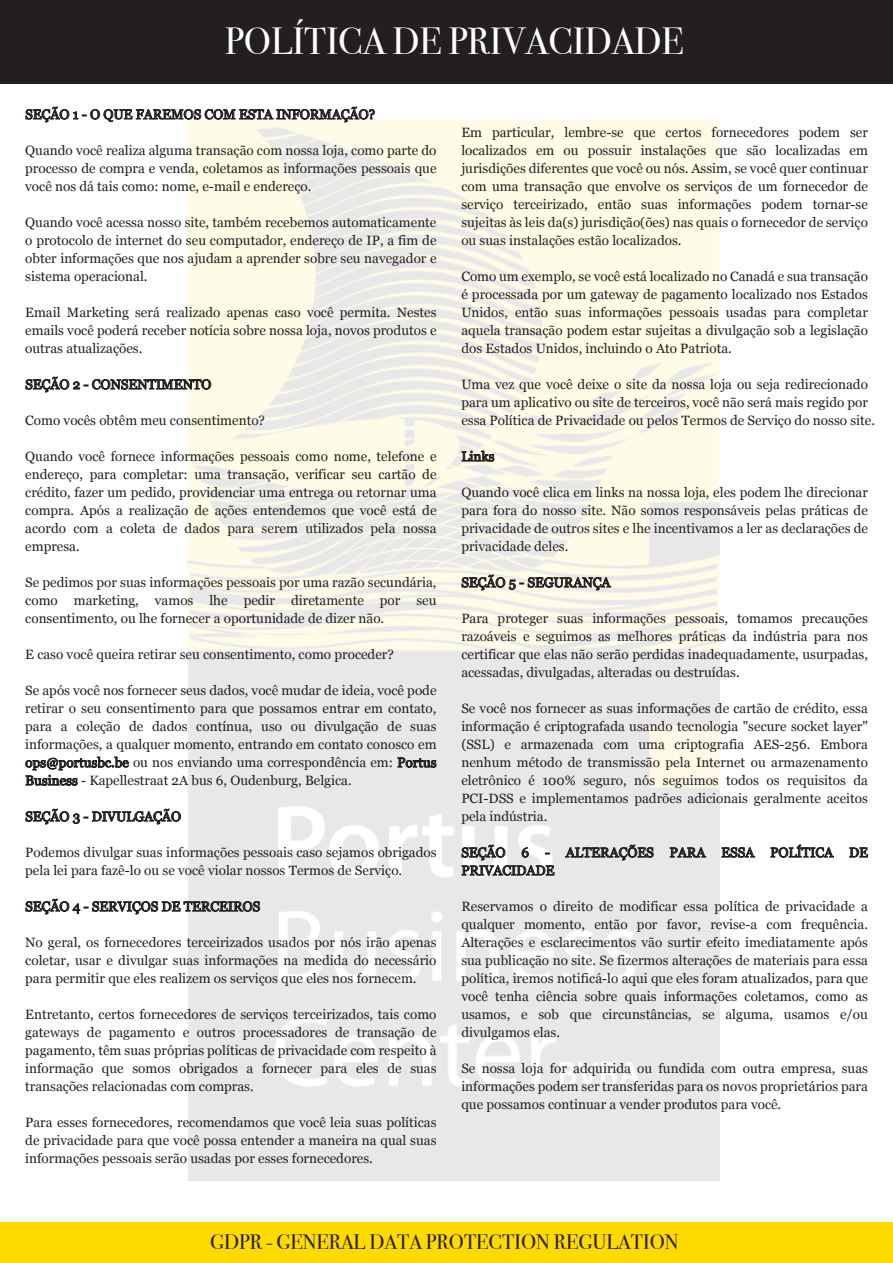
<style>
.page{position:relative;width:893px;height:1263px;background:#fff}
.page>*{position:absolute;margin:0;border:0;box-sizing:border-box;transform-origin:0 0}
.t1{font:37.8px "Bodoni Svty Two OSITCTT";color:#fff}
.t2{font:21px "Bodoni Svty Two OSITCTT";color:#231f20}
.t3{font:13.5px/18px "Georgia";color:#231f20;text-align:justify}
</style>
<div class="page">
<div style="left:0;top:1222px;width:893px;height:41px;background:#feda00"></div>
<div style="left:0;top:0;width:893px;height:84px;background:#231f20"></div>
<svg style="left:26px;top:106px;width:349px;height:16px"></svg>
<svg style="left:26px;top:376px;width:185px;height:16px"></svg>
<svg style="left:397px;top:757px;width:39px;height:11px"></svg>
<svg style="left:25px;top:756px;width:104px;height:30px"></svg>
<svg style="left:26px;top:808px;width:155px;height:16px"></svg>
<svg style="left:26px;top:898px;width:234px;height:16px"></svg>
<svg style="left:462px;top:450px;width:32px;height:12px"></svg>
<svg style="left:462px;top:574px;width:149px;height:16px;background:#aeaba3"></svg>
<svg style="left:565px;top:844px;width:89px;height:16px"></svg>
<svg style="left:670px;top:847px;width:36px;height:11px"></svg>
<svg style="left:721px;top:847px;width:34px;height:11px"></svg>
<svg style="left:770px;top:844px;width:64px;height:14px"></svg>
<svg style="left:849px;top:847px;width:19px;height:10px"></svg>
<svg style="left:462px;top:844px;width:92px;height:32px"></svg>
<h1 class="t1" style="left:225px;top:19px;width:460px">POLÍTICA DE PRIVACIDADE</h1>
<p class="t3" style="left:25px;top:105px;width:351px">SEÇÃO 1 - O QUE FAREMOS COM ESTA INFORMAÇÃO?</p>
<p class="t3" style="left:25px;top:141px;width:413px">Quando você realiza alguma transação com nossa loja, como parte do processo de compra e venda, coletamos as informações pessoais que você nos dá tais como: nome, e-mail e endereço.</p>
<p class="t3" style="left:25px;top:213px;width:413px">Quando você acessa nosso site, também recebemos automaticamente o protocolo de internet do seu computador, endereço de IP, a fim de obter informações que nos ajudam a aprender sobre seu navegador e sistema operacional.</p>
<p class="t3" style="left:25px;top:303px;width:413px">Email Marketing será realizado apenas caso você permita. Nestes emails você poderá receber notícia sobre nossa loja, novos produtos e outras atualizações.</p>
<p class="t3" style="left:25px;top:375px;width:188px">SEÇÃO 2 - CONSENTIMENTO</p>
<p class="t3" style="left:25px;top:411px;width:241px">Como vocês obtêm meu consentimento?</p>
<p class="t3" style="left:25px;top:447px;width:413px">Quando você fornece informações pessoais como nome, telefone e endereço, para completar: uma transação, verificar seu cartão de crédito, fazer um pedido, providenciar uma entrega ou retornar uma compra. Após a realização de ações entendemos que você está de acordo com a coleta de dados para serem utilizados pela nossa empresa.</p>
<p class="t3" style="left:25px;top:573px;width:413px">Se pedimos por suas informações pessoais por uma razão secundária, como marketing, vamos lhe pedir diretamente por seu consentimento, ou lhe fornecer a oportunidade de dizer não.</p>
<p class="t3" style="left:25px;top:645px;width:370px">E caso você queira retirar seu consentimento, como proceder?</p>
<p class="t3" style="left:25px;top:681px;width:413px">Se após você nos fornecer seus dados, você mudar de ideia, você pode retirar o seu consentimento para que possamos entrar em contato, para a coleção de dados contínua, uso ou divulgação de suas informações, a qualquer momento, entrando em contato conosco em ops@portusbc.be ou nos enviando uma correspondência em: Portus Business - Kapellestraat 2A bus 6, Oudenburg, Belgica.</p>
<p class="t3" style="left:25px;top:807px;width:157px">SEÇÃO 3 - DIVULGAÇÃO</p>
<p class="t3" style="left:25px;top:843px;width:413px">Podemos divulgar suas informações pessoais caso sejamos obrigados pela lei para fazê-lo ou se você violar nossos Termos de Serviço.</p>
<p class="t3" style="left:25px;top:897px;width:236px">SEÇÃO 4 - SERVIÇOS DE TERCEIROS</p>
<p class="t3" style="left:25px;top:933px;width:413px">No geral, os fornecedores terceirizados usados por nós irão apenas coletar, usar e divulgar suas informações na medida do necessário para permitir que eles realizem os serviços que eles nos fornecem.</p>
<p class="t3" style="left:25px;top:1005px;width:413px">Entretanto, certos fornecedores de serviços terceirizados, tais como gateways de pagamento e outros processadores de transação de pagamento, têm suas próprias políticas de privacidade com respeito à informação que somos obrigados a fornecer para eles de suas transações relacionadas com compras.</p>
<p class="t3" style="left:25px;top:1113px;width:413px">Para esses fornecedores, recomendamos que você leia suas políticas de privacidade para que você possa entender a maneira na qual suas informações pessoais serão usadas por esses fornecedores.</p>
<p class="t3" style="left:461px;top:123px;width:408px">Em particular, lembre-se que certos fornecedores podem ser localizados em ou possuir instalações que são localizadas em jurisdições diferentes que você ou nós. Assim, se você quer continuar com uma transação que envolve os serviços de um fornecedor de serviço terceirizado, então suas informações podem tornar-se sujeitas às leis da(s) jurisdição(ões) nas quais o fornecedor de serviço ou suas instalações estão localizados.</p>
<p class="t3" style="left:461px;top:267px;width:408px">Como um exemplo, se você está localizado no Canadá e sua transação é processada por um gateway de pagamento localizado nos Estados Unidos, então suas informações pessoais usadas para completar aquela transação podem estar sujeitas a divulgação sob a legislação dos Estados Unidos, incluindo o Ato Patriota.</p>
<p class="t3" style="left:461px;top:375px;width:415px;text-align:left">Uma vez que você deixe o site da nossa loja ou seja redirecionado para um aplicativo ou site de terceiros, você não será mais regido por essa Política de Privacidade ou pelos Termos de Serviço do nosso site.</p>
<p class="t3" style="left:461px;top:447px;width:35px">Links</p>
<p class="t3" style="left:461px;top:483px;width:408px">Quando você clica em links na nossa loja, eles podem lhe direcionar para fora do nosso site. Não somos responsáveis pelas práticas de privacidade de outros sites e lhe incentivamos a ler as declarações de privacidade deles.</p>
<p class="t3" style="left:461px;top:573px;width:151px">SEÇÃO 5 - SEGURANÇA</p>
<p class="t3" style="left:461px;top:609px;width:408px">Para proteger suas informações pessoais, tomamos precauções razoáveis e seguimos as melhores práticas da indústria para nos certificar que elas não serão perdidas inadequadamente, usurpadas, acessadas, divulgadas, alteradas ou destruídas.</p>
<p class="t3" style="left:461px;top:699px;width:408px">Se você nos fornecer as suas informações de cartão de crédito, essa informação é criptografada usando tecnologia "secure socket layer" (SSL) e armazenada com uma criptografia AES-256. Embora nenhum método de transmissão pela Internet ou armazenamento eletrônico é 100% seguro, nós seguimos todos os requisitos da PCI-DSS e implementamos padrões adicionais geralmente aceitos pela indústria.</p>
<p class="t3" style="left:461px;top:843px;width:408px">SEÇÃO 6 - ALTERAÇÕES PARA ESSA POLÍTICA DE<br>PRIVACIDADE</p>
<p class="t3" style="left:461px;top:897px;width:408px">Reservamos o direito de modificar essa política de privacidade a qualquer momento, então por favor, revise-a com frequência.<br>Alterações e esclarecimentos vão surtir efeito imediatamente após sua publicação no site. Se fizermos alterações de materiais para essa política, iremos notificá-lo aqui que eles foram atualizados, para que você tenha ciência sobre quais informações coletamos, como as usamos, e sob que circunstâncias, se alguma, usamos e/ou divulgamos elas.</p>
<p class="t3" style="left:461px;top:1059px;width:408px">Se nossa loja for adquirida ou fundida com outra empresa, suas informações podem ser transferidas para os novos proprietários para que possamos continuar a vender produtos para você.</p>
<h2 class="t2" style="left:210px;top:1229px;width:470px">GDPR - GENERAL DATA PROTECTION REGULATION</h2>
</div>
